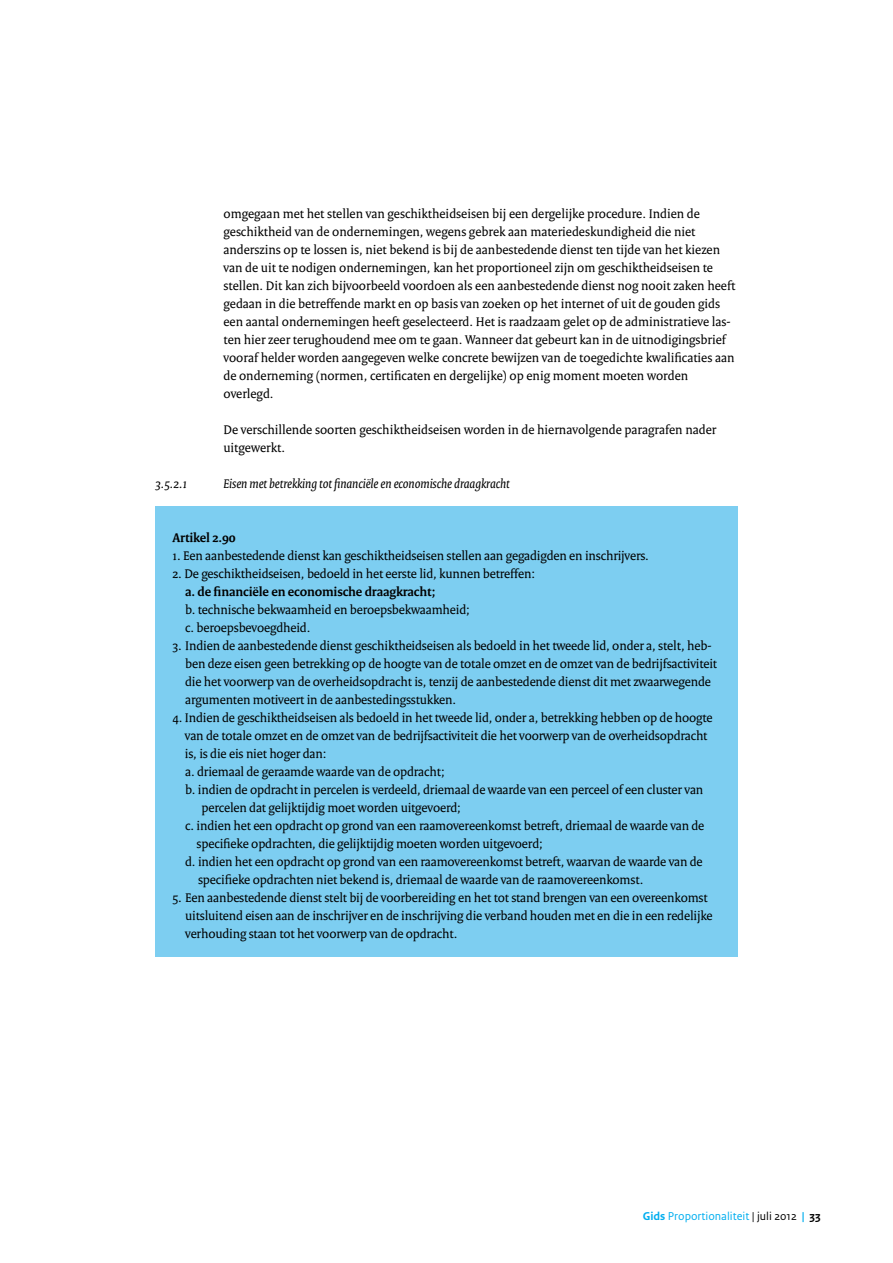
<style>
.page{position:relative;width:893px;height:1263px;background:#fff}
.page>*{position:absolute;margin:0;border:0;box-sizing:border-box;transform-origin:0 0}
.t1{font:13.5px/18px "Rijksoverheid Serif";letter-spacing:-.01em;color:#000}
.t2{font:italic 13.5px "Rijksoverheid Serif";color:#000}
.t3{font:700 13.5px "Rijksoverheid Serif";letter-spacing:-.01em;color:#000}
.t4{font:12px "Rijksoverheid Sans Text";color:#00aeef}
.s1{font-weight:700}
.s2{color:#000}
.s3{font-weight:700;color:#000}
</style>
<div class="page">
<div style="left:155px;top:506px;width:582px;height:451px;background:#7dcef1"></div>
<p class="t1" style="left:223px;top:204px;width:513px">omgegaan met het stellen van geschiktheidseisen bij een dergelijke procedure. Indien de geschiktheid van de ondernemingen, wegens gebrek aan materiedeskundigheid die niet anderszins op te lossen is, niet bekend is bij de aanbestedende dienst ten tijde van het kiezen van de uit te nodigen ondernemingen, kan het proportioneel zijn om geschiktheidseisen te stellen. Dit kan zich bijvoorbeeld voordoen als een aanbestedende dienst nog nooit zaken heeft gedaan in die betreffende markt en op basis van zoeken op het internet of uit de gouden gids een aantal ondernemingen heeft geselecteerd. Het is raadzaam gelet op de administratieve las&shy;ten hier zeer terughoudend mee om te gaan. Wanneer dat gebeurt kan in de uitnodigingsbrief vooraf helder worden aangegeven welke concrete bewijzen van de toegedichte kwalificaties aan de onderneming (normen, certificaten en dergelijke) op enig moment moeten worden overlegd.</p>
<p class="t1" style="left:223px;top:420px;width:494px">De verschillende soorten geschiktheidseisen worden in de hiernavolgende paragrafen nader uitgewerkt.</p>
<p class="t2" style="left:155px;top:475px;width:33px">3.5.2.1</p>
<p class="t2" style="left:223px;top:475px;width:288px">Eisen met betrekking tot financiële en economische draagkracht</p>
<p class="t3" style="left:172px;top:529px;width:65px">Artikel 2.90</p>
<p class="t1" style="left:172px;top:546px;width:478px">1. Een aanbestedende dienst kan geschiktheidseisen stellen aan gegadigden en inschrijvers.</p>
<p class="t1" style="left:172px;top:564px;width:364px">2. De geschiktheidseisen, bedoeld in het eerste lid, kunnen betreffen:</p>
<p class="t3" style="left:185px;top:583px;width:252px">a. de financiële en economische draagkracht;</p>
<p class="t1" style="left:185px;top:600px;width:286px">b. technische bekwaamheid en beroepsbekwaamheid; c. beroepsbevoegdheid.</p>
<p class="t1" style="left:185px;top:636px;width:533px;text-indent:-13px">3. Indien de aanbestedende dienst geschiktheidseisen als bedoeld in het tweede lid, onder a, stelt, heb&shy;ben deze eisen geen betrekking op de hoogte van de totale omzet en de omzet van de bedrijfsactiviteit die het voorwerp van de overheidsopdracht is, tenzij de aanbestedende dienst dit met zwaarwegende argumenten motiveert in de aanbestedingsstukken.</p>
<p class="t1" style="left:172px;top:708px;width:542px">4. Indien de geschiktheidseisen als bedoeld in het tweede lid, onder a, betrekking hebben op de hoogte</p>
<p class="t1" style="left:185px;top:726px;width:524px">van de totale omzet en de omzet van de bedrijfsactiviteit die het voorwerp van de overheidsopdracht</p>
<p class="t1" style="left:185px;top:744px;width:143px">is, is die eis niet hoger dan:</p>
<p class="t1" style="left:185px;top:762px;width:261px">a. driemaal de geraamde waarde van de opdracht;</p>
<p class="t1" style="left:185px;top:780px;width:520px">b. indien de opdracht in percelen is verdeeld, driemaal de waarde van een perceel of een cluster van</p>
<p class="t1" style="left:201px;top:798px;width:261px">percelen dat gelijktijdig moet worden uitgevoerd;</p>
<p class="t1" style="left:185px;top:816px;width:521px">c. indien het een opdracht op grond van een raamovereenkomst betreft, driemaal de waarde van de</p>
<p class="t1" style="left:197px;top:834px;width:348px">specifieke opdrachten, die gelijktijdig moeten worden uitgevoerd;</p>
<p class="t1" style="left:185px;top:852px;width:519px">d. indien het een opdracht op grond van een raamovereenkomst betreft, waarvan de waarde van de</p>
<p class="t1" style="left:198px;top:870px;width:447px">specifieke opdrachten niet bekend is, driemaal de waarde van de raamovereenkomst.</p>
<p class="t1" style="left:185px;top:888px;width:529px;text-indent:-13px">5. Een aanbestedende dienst stelt bij de voorbereiding en het tot stand brengen van een overeenkomst uitsluitend eisen aan de inschrijver en de inschrijving die verband houden met en die in een redelijke verhouding staan tot het voorwerp van de opdracht.</p>
<p class="t4" style="left:643px;top:1209px;width:179px"><span class="s1">Gids</span> Proportionaliteit <span class="s2">| juli 2012</span> <span class="s1">|</span> <span class="s3">33</span></p>
</div>
